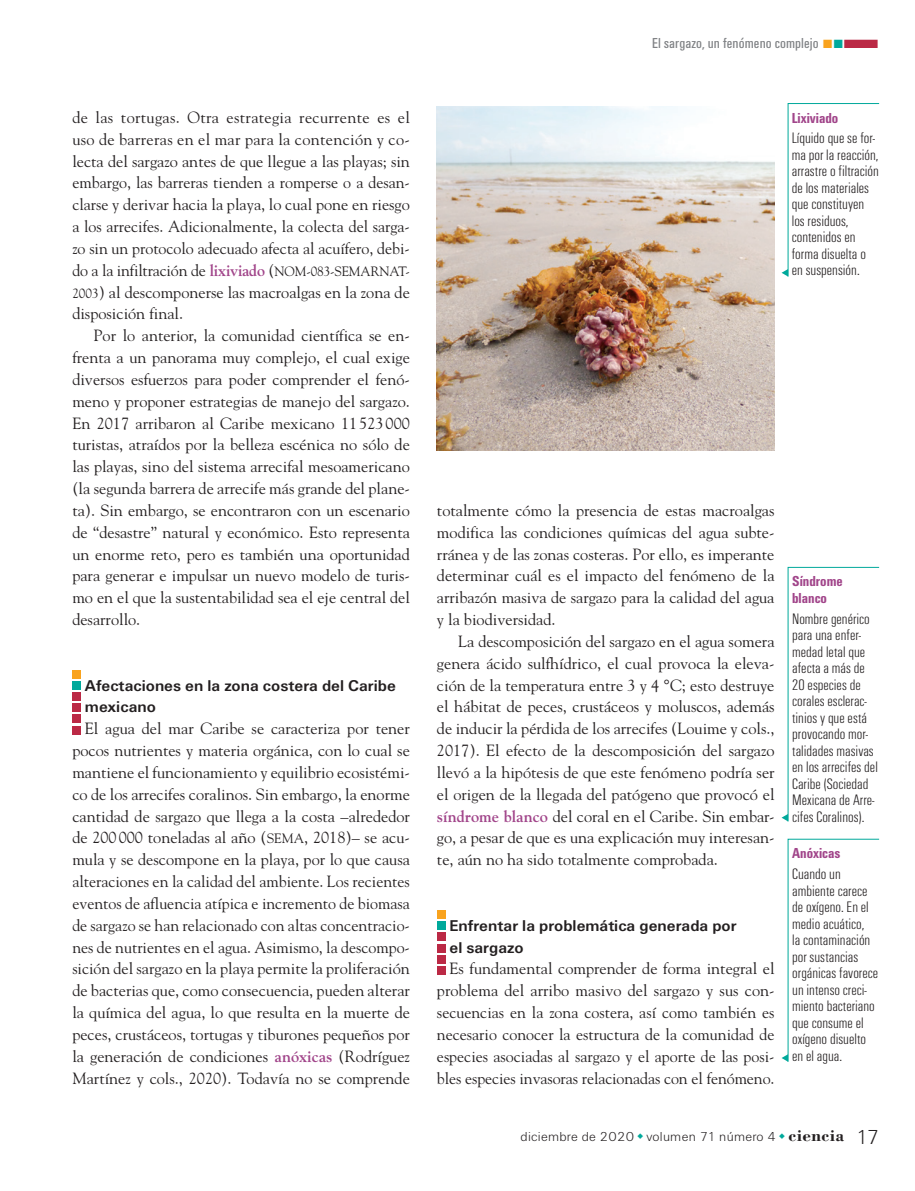
<style>
.page{position:relative;width:915px;height:1191px;background:#fff}
.page>*{position:absolute;margin:0;border:0;box-sizing:border-box;transform-origin:0 0}
._02_Normal_Sin{font:16.2px/21.9px "Goudy";color:#231f20;text-align:justify}
._01_Subtitulo1{font:700 16.2px/21.9px "Unitus T";color:#231f20}
._06_Glosario{font:300 condensed 15.75px/16.5px "Unitus T";color:#231f20}
.t1{font:condensed 15px "Unitus T";letter-spacing:.005em;color:#808285}
._06_Glosario_TIT{font:700 condensed 15px/16.5px "Unitus T";color:#a1458a}
.t2{font:300 13.5px "Unitus T";letter-spacing:.02em;color:#231f20}
.s1{font-weight:700;color:#a1458a}
.s2{font-size:13.5px}
.s3{color:#f9a31e}
.s4{color:#00a99b}
.s5{color:#bb2945}
.s6{font-family:"Bodoni";font-weight:700;font-size:17.25px}
.s7{font-size:21px}
</style>
<div class="page">
<div style="left:72px;top:703px;width:9px;height:9px;background:#bb2945"></div>
<div style="left:72px;top:692px;width:9px;height:9px;background:#bb2945"></div>
<div style="left:72px;top:681px;width:9px;height:8px;background:#00a99b"></div>
<div style="left:72px;top:670px;width:9px;height:8px;background:#f9a31e"></div>
<div style="left:72px;top:726px;width:9px;height:8px;background:#bb2945"></div>
<div style="left:72px;top:714px;width:9px;height:9px;background:#bb2945"></div>
<div style="left:437px;top:944px;width:8px;height:8px;background:#bb2945"></div>
<div style="left:437px;top:932px;width:8px;height:9px;background:#bb2945"></div>
<div style="left:437px;top:921px;width:8px;height:8px;background:#00a99b"></div>
<div style="left:437px;top:910px;width:8px;height:8px;background:#f9a31e"></div>
<div style="left:437px;top:966px;width:8px;height:8px;background:#bb2945"></div>
<div style="left:437px;top:954px;width:8px;height:9px;background:#bb2945"></div>
<svg style="left:781px;top:103px;width:98px;height:174px"></svg>
<svg style="left:781px;top:566px;width:98px;height:256px"></svg>
<svg style="left:781px;top:838px;width:98px;height:224px"></svg>
<img style="left:437px;top:106px;width:337px;height:344px">
<p class="_02_Normal_Sin" style="left:72px;top:106px;width:339px">de las tortugas. Otra estrategia recurrente es el uso de barreras en el mar para la contención y co&shy;lecta del sargazo antes de que llegue a las playas; sin embargo, las barreras tienden a romperse o a desan&shy;clarse y derivar hacia la playa, lo cual pone en riesgo a los arrecifes. Adicionalmente, la colecta del sarga&shy;zo sin un protocolo adecuado afecta al acuífero, debi&shy;do a la infiltración de <span class="s1">lixiviado</span> (<span class="s2">NOM-083-SEMARNAT-2003</span>) al descomponerse las macroalgas en la zona de disposición final.</p>
<p class="_02_Normal_Sin" style="left:72px;top:324px;width:339px;text-indent:21px">Por lo anterior, la comunidad científica se en&shy;frenta a un panorama muy complejo, el cual exige diversos esfuerzos para poder comprender el fenó&shy;meno y proponer estrategias de manejo del sargazo.<br>En 2017 arribaron al Caribe mexicano 11523 000 turistas, atraídos por la belleza escénica no sólo de las playas, sino del sistema arrecifal mesoamericano (la segunda barrera de arrecife más grande del plane&shy;ta). Sin embargo, se encontraron con un escenario de “desastre” natural y económico. Esto representa un enorme reto, pero es también una oportunidad para generar e impulsar un nuevo modelo de turis&shy;mo en el que la sustentabilidad sea el eje central del desarrollo.</p>
<p class="_01_Subtitulo1" style="left:85px;top:674px;width:312px">Afectaciones en la zona costera del Caribe mexicano</p>
<p class="_02_Normal_Sin" style="left:72px;top:717px;width:339px;text-indent:13px">El agua del mar Caribe se caracteriza por tener pocos nutrientes y materia orgánica, con lo cual se mantiene el funcionamiento y equilibrio ecosistémi&shy;co de los arrecifes coralinos. Sin embargo, la enorme cantidad de sargazo que llega a la costa –alrededor de 200000 toneladas al año (<span class="s2">SEMA</span>, 2018)– se acu&shy;mula y se descompone en la playa, por lo que causa alteraciones en la calidad del ambiente. Los recientes eventos de afluencia atípica e incremento de biomasa de sargazo se han relacionado con altas concentracio&shy;nes de nutrientes en el agua. Asimismo, la descompo&shy;sición del sargazo en la playa permite la proliferación de bacterias que, como consecuencia, pueden alterar la química del agua, lo que resulta en la muerte de peces, crustáceos, tortugas y tiburones pequeños por la generación de condiciones <span class="s1">anóxicas</span> (Rodríguez Martínez y cols., 2020). Todavía no se comprende</p>
<p class="t1" style="left:652px;top:34px;width:229px">El sargazo, un fenómeno complejo <span class="s3">■</span><span class="s4">■</span><span class="s5">■</span></p>
<p class="_06_Glosario_TIT" style="left:791px;top:109px;width:48px">Lixiviado</p>
<p class="_06_Glosario" style="left:791px;top:130px;width:89px">Líquido que se for&shy;ma por la reacción, arrastre o filtración de los materiales que constituyen los residuos, contenidos en forma disuelta o en suspensión.</p>
<p class="_02_Normal_Sin" style="left:437px;top:499px;width:339px">totalmente cómo la presencia de estas macroalgas modifica las condiciones químicas del agua subte&shy;rránea y de las zonas costeras. Por ello, es imperante determinar cuál es el impacto del fenómeno de la arribazón masiva de sargazo para la calidad del agua y la biodiversidad.</p>
<p class="_02_Normal_Sin" style="left:437px;top:630px;width:339px;text-indent:21px">La descomposición del sargazo en el agua somera genera ácido sulfhídrico, el cual provoca la eleva&shy;ción de la temperatura entre 3 y 4 °C; esto destruye el hábitat de peces, crustáceos y moluscos, además de inducir la pérdida de los arrecifes (Louime y cols., 2017). El efecto de la descomposición del sargazo llevó a la hipótesis de que este fenómeno podría ser el origen de la llegada del patógeno que provocó el <span class="s1">síndrome blanco</span> del coral en el Caribe. Sin embar&shy;go, a pesar de que es una explicación muy interesan&shy;te, aún no ha sido totalmente comprobada.</p>
<p class="_01_Subtitulo1" style="left:449px;top:914px;width:288px">Enfrentar la problemática generada por el sargazo</p>
<p class="_02_Normal_Sin" style="left:437px;top:957px;width:339px;text-indent:13px">Es fundamental comprender de forma integral el problema del arribo masivo del sargazo y sus con&shy;secuencias en la zona costera, así como también es necesario conocer la estructura de la comunidad de especies asociadas al sargazo y el aporte de las posi&shy;bles especies invasoras relacionadas con el fenómeno.</p>
<p class="_06_Glosario_TIT" style="left:791px;top:573px;width:52px">Síndrome blanco</p>
<p class="_06_Glosario" style="left:791px;top:610px;width:87px">Nombre genérico para una enfer&shy;medad letal que afecta a más de<br>20 especies de corales esclerac&shy;tinios y que está provocando mor&shy;talidades masivas en los arrecifes del<br>Caribe (Sociedad<br>Mexicana de Arre&shy;cifes Coralinos).</p>
<p class="_06_Glosario_TIT" style="left:791px;top:844px;width:50px">Anóxicas</p>
<p class="_06_Glosario" style="left:791px;top:865px;width:87px">Cuando un ambiente carece de oxígeno. En el medio acuático,<br>la contaminación por sustancias orgánicas favorece un intenso creci&shy;miento bacteriano que consume el oxígeno disuelto en el agua.</p>
<p class="t2" style="left:520px;top:1128px;width:360px">diciembre de 2020 volumen 71 número 4 <span class="s6">ciencia</span> <span class="s7">17</span></p>
</div>
